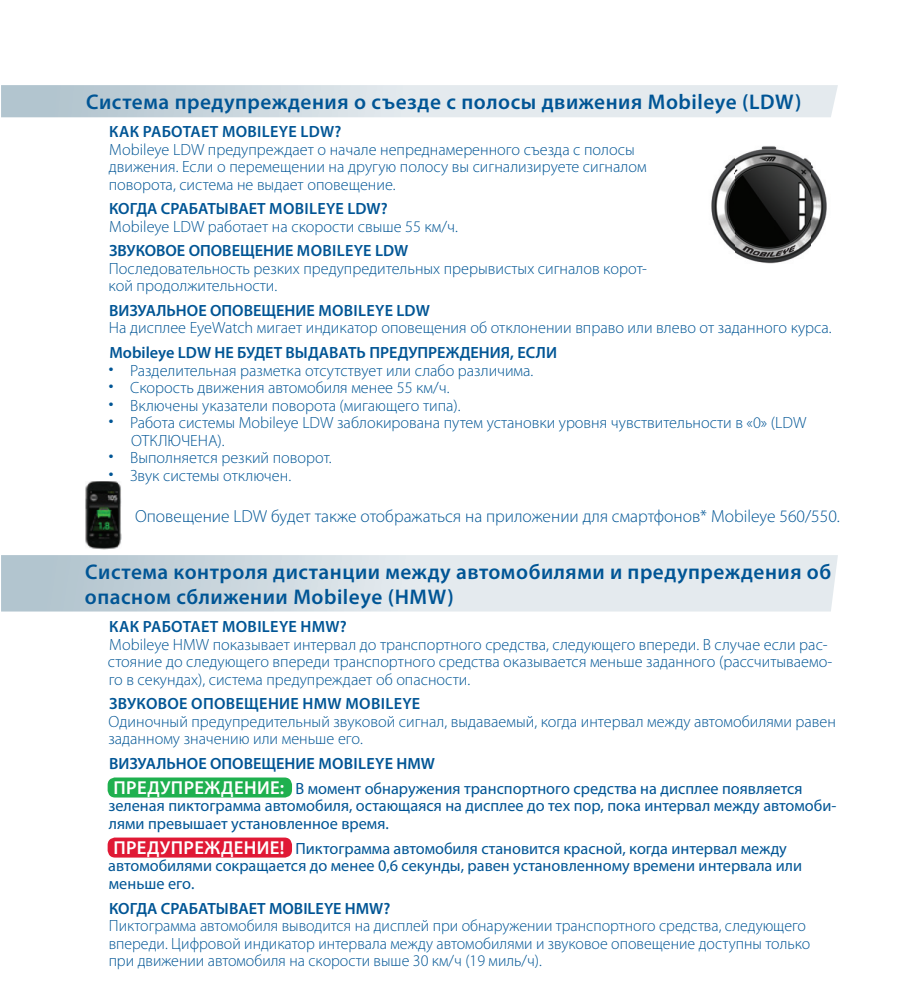
<style>
.page{position:relative;width:922px;height:993px;background:#fff}
.page>*{position:absolute;margin:0;border:0;box-sizing:border-box;transform-origin:0 0}
.t1{font:600 21.25px/25px "Myriad Pro";letter-spacing:.025em;color:#005595}
.t2{font:300 17.5px "Myriad Pro";color:#005595}
.t3{font:300 16.25px/17.5px "Myriad Pro";color:#005595}
.t4{font:16.25px/17.5px "Myriad Pro";color:#005595}
.t5{font:600 16.25px "Myriad Pro";color:#005595}
.t6{font:600 16.25px "Myriad Pro";letter-spacing:.02em;color:#005595}
.s1{font-weight:600}
.s2{font-weight:600;font-size:18.75px;color:#fff}
</style>
<div class="page">
<img style="left:711px;top:146px;width:116px;height:118px">
<div style="left:108px;top:777px;width:184px;height:20px;background:#1fb04f;border-radius:8px"></div>
<div style="left:108px;top:837px;width:184px;height:20px;background:#e01935;border-radius:8px"></div>
<svg style="left:1px;top:85px;width:836px;height:32px;background:#d7e0e5"></svg>
<div style="left:4px;top:93px;width:797px;height:20px;background:linear-gradient(to right,#b9cad3,#f2f4f7)"></div>
<svg style="left:1px;top:555px;width:836px;height:56px;background:#d6dfe5"></svg>
<div style="left:86px;top:563px;width:745px;height:20px;background:linear-gradient(to right,#c5d2da,#eff3f5)"></div>
<div style="left:86px;top:588px;width:368px;height:20px;background:linear-gradient(to right,#b8c8d2,#e9eef1)"></div>
<img style="left:85px;top:481px;width:37px;height:68px">
<h1 class="t1" style="left:86px;top:91px;width:716px">Система предупреждения о съезде с полосы движения Mobileye (LDW)</h1>
<p class="t6" style="left:109px;top:125px;width:234px">КАК РАБОТАЕТ MOBILEYE LDW?</p>
<p class="t3" style="left:109px;top:141px;width:539px">Mobileye LDW предупреждает о начале непреднамеренного съезда с полосы движения. Если о перемещении на другую полосу вы сигнализируете сигналом поворота, система не выдает оповещение.</p>
<p class="t5" style="left:109px;top:202px;width:280px">КОГДА СРАБАТЫВАЕТ MOBILEYE LDW?</p>
<p class="t3" style="left:109px;top:219px;width:350px">Mobileye LDW работает на скорости свыше 55 км/ч.</p>
<p class="t5" style="left:109px;top:244px;width:301px">ЗВУКОВОЕ ОПОВЕЩЕНИЕ MOBILEYE LDW</p>
<p class="t3" style="left:109px;top:261px;width:540px">Последовательность резких предупредительных прерывистых сигналов корот&shy;кой продолжительности.</p>
<p class="t5" style="left:109px;top:304px;width:322px">ВИЗУАЛЬНОЕ ОПОВЕЩЕНИЕ MOBILEYE LDW</p>
<p class="t3" style="left:109px;top:320px;width:724px">На дисплее EyeWatch мигает индикатор оповещения об отклонении вправо или влево от заданного курса.</p>
<p class="t5" style="left:109px;top:346px;width:449px">Mobileye LDW НЕ БУДЕТ ВЫДАВАТЬ ПРЕДУПРЕЖДЕНИЯ, ЕСЛИ</p>
<p class="t3" style="left:109px;top:362px;width:426px">● Разделительная разметка отсутствует или слабо различима.</p>
<p class="t3" style="left:109px;top:380px;width:342px">● Скорость движения автомобиля менее 55 км/ч.</p>
<p class="t3" style="left:109px;top:397px;width:353px">● Включены указатели поворота (мигающего типа).</p>
<p class="t3" style="left:131px;top:415px;width:676px;text-indent:-22px">● Работа системы Mobileye LDW заблокирована путем установки уровня чувствительности в «0» (LDW<br>ОТКЛЮЧЕНА).</p>
<p class="t3" style="left:109px;top:450px;width:224px">● Выполняется резкий поворот.</p>
<p class="t3" style="left:109px;top:467px;width:184px">● Звук системы отключен.</p>
<p class="t2" style="left:135px;top:509px;width:706px">Оповещение LDW будет также отображаться на приложении для смартфонов* Mobileye 560/550.</p>
<h1 class="t1" style="left:85px;top:560px;width:747px">Система контроля дистанции между автомобилями и предупреждения об опасном сближении Mobileye (HMW)</h1>
<p class="t6" style="left:109px;top:620px;width:239px">КАК РАБОТАЕТ MOBILEYE HMW?</p>
<p class="t3" style="left:108px;top:636px;width:725px">Mobileye HMW показывает интервал до транспортного средства, следующего впереди. В случае если рас&shy;стояние до следующего впереди транспортного средства оказывается меньше заданного (рассчитываемо&shy;го в секундах), система предупреждает об опасности.</p>
<p class="t6" style="left:109px;top:697px;width:312px">ЗВУКОВОЕ ОПОВЕЩЕНИЕ HMW MOBILEYE</p>
<p class="t3" style="left:108px;top:713px;width:729px">Одиночный предупредительный звуковой сигнал, выдаваемый, когда интервал между автомобилями равен заданному значению или меньше его.</p>
<p class="t4" style="left:109px;top:752px;width:694px;line-height:25px"><span class="s1">ВИЗУАЛЬНОЕ ОПОВЕЩЕНИЕ MOBILEYE HMW<br></span><span class="s2">ПРЕДУПРЕЖДЕНИЕ:</span> В момент обнаружения транспортного средства на дисплее появляется</p>
<p class="t4" style="left:108px;top:798px;width:729px">зеленая пиктограмма автомобиля, остающаяся на дисплее до тех пор, пока интервал между автомоби&shy;лями превышает установленное время.</p>
<p class="t4" style="left:108px;top:840px;width:695px;text-indent:5px"><span class="s2">ПРЕДУПРЕЖДЕНИЕ!</span> Пиктограмма автомобиля становится красной, когда интервал между автомобилями сокращается до менее 0,6 секунды, равен установленному времени интервала или меньше его.</p>
<p class="t5" style="left:109px;top:901px;width:283px">КОГДА СРАБАТЫВАЕТ MOBILEYE HMW?</p>
<p class="t3" style="left:109px;top:917px;width:703px">Пиктограмма автомобиля выводится на дисплей при обнаружении транспортного средства, следующего впереди. Цифровой индикатор интервала между автомобилями и звуковое оповещение доступны только при движении автомобиля на скорости выше 30 км/ч (19 миль/ч).</p>
</div>
